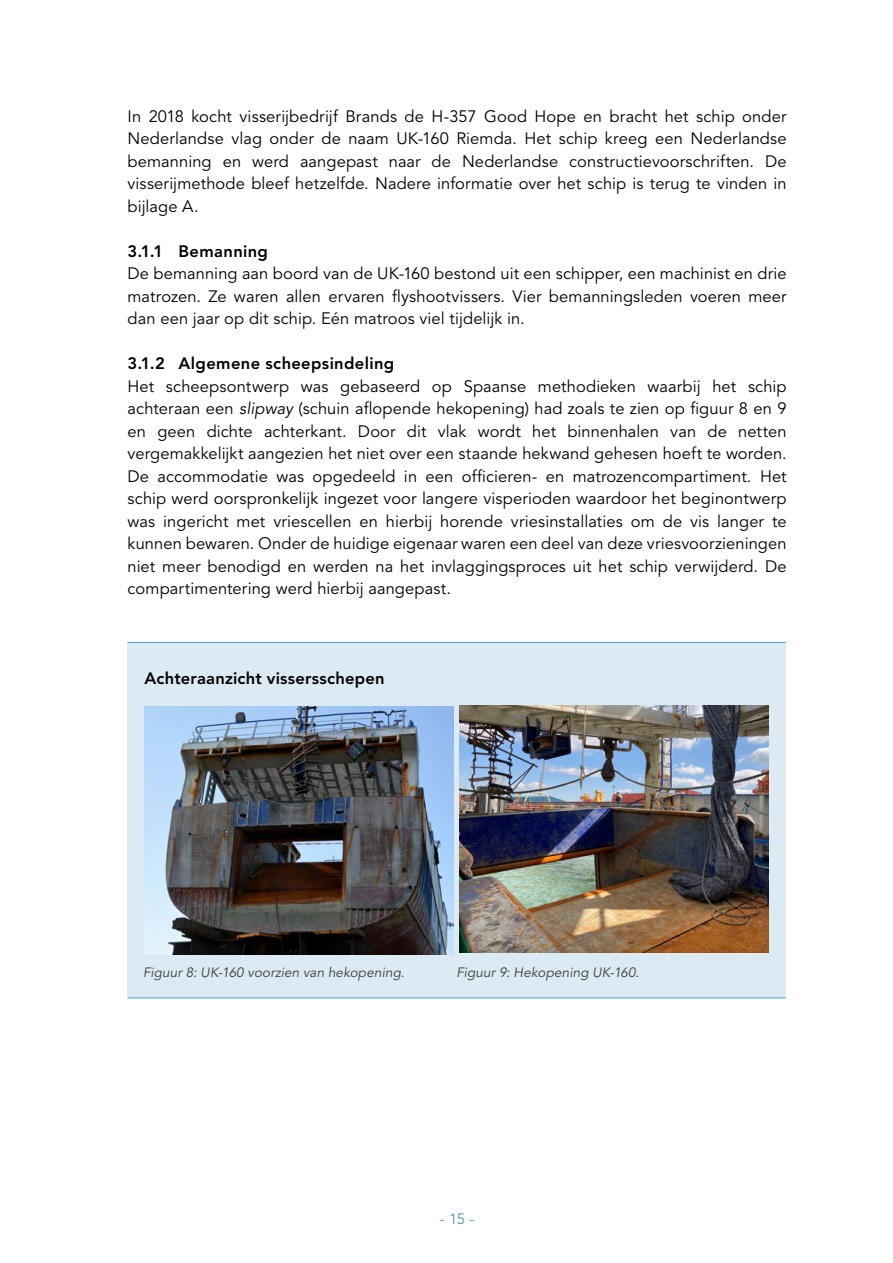
<style>
.page{position:relative;width:893px;height:1263px;background:#fff}
.page>*{position:absolute;margin:0;border:0;box-sizing:border-box;transform-origin:0 0}
.Bodytekst{font:16.5px/22.5px "Avenir LT Std";letter-spacing:.005em;color:#000;text-align:justify}
.Bodytekst-2{font:800 16.5px "Avenir LT Std";letter-spacing:.02em;color:#000}
.t1{font:15px "Avenir LT Std";color:#499abb}
.Bijschrift{font:italic 13.5px "Avenir LT Std";letter-spacing:.01em;color:#3c3c3b}
.s1{font-style:italic}
</style>
<div class="page">
<div style="left:128px;top:642px;width:658px;height:356px;background:#dceaf3"></div>
<hr style="left:128px;top:642px;width:658px;height:1px;background:#499abb">
<hr style="left:128px;top:997px;width:658px;height:1px;background:#499abb">
<img style="left:145px;top:707px;width:309px;height:247px">
<img style="left:460px;top:706px;width:309px;height:247px">
<p class="Bodytekst" style="left:128px;top:105px;width:661px">In 2018 kocht visserijbedrijf Brands de H-357 Good Hope en bracht het schip onder Nederlandse vlag onder de naam UK-160 Riemda. Het schip kreeg een Nederlandse bemanning en werd aangepast naar de Nederlandse constructievoorschriften. De visserijmethode bleef hetzelfde. Nadere informatie over het schip is terug te vinden in bijlage A.</p>
<p class="Bodytekst-2" style="left:128px;top:241px;width:142px">3.1.1 Bemanning</p>
<p class="Bodytekst" style="left:128px;top:263px;width:661px">De bemanning aan boord van de UK-160 bestond uit een schipper, een machinist en drie matrozen. Ze waren allen ervaren flyshootvissers. Vier bemanningsleden voeren meer dan een jaar op dit schip. Eén matroos viel tijdelijk in.</p>
<p class="Bodytekst-2" style="left:128px;top:354px;width:268px">3.1.2 Algemene scheepsindeling</p>
<p class="Bodytekst" style="left:128px;top:375px;width:661px">Het scheepsontwerp was gebaseerd op Spaanse methodieken waarbij het schip achteraan een <span class="s1">slipway</span> (schuin aflopende hekopening) had zoals te zien op figuur 8 en 9 en geen dichte achterkant. Door dit vlak wordt het binnenhalen van de netten vergemakkelijkt aangezien het niet over een staande hekwand gehesen hoeft te worden.<br>De accommodatie was opgedeeld in een officieren- en matrozencompartiment. Het schip werd oorspronkelijk ingezet voor langere visperioden waardoor het beginontwerp was ingericht met vriescellen en hierbij horende vriesinstallaties om de vis langer te kunnen bewaren. Onder de huidige eigenaar waren een deel van deze vriesvoorzieningen niet meer benodigd en werden na het invlaggingsproces uit het schip verwijderd. De compartimentering werd hierbij aangepast.</p>
<p class="Bodytekst-2" style="left:145px;top:669px;width:241px">Achteraanzicht vissersschepen</p>
<p class="Bijschrift" style="left:143px;top:964px;width:263px">Figuur 8: UK-160 voorzien van hekopening.</p>
<p class="Bijschrift" style="left:456px;top:964px;width:184px">Figuur 9: Hekopening UK-160.</p>
<p class="t1" style="left:440px;top:1210px;width:36px">- 15 -</p>
</div>
